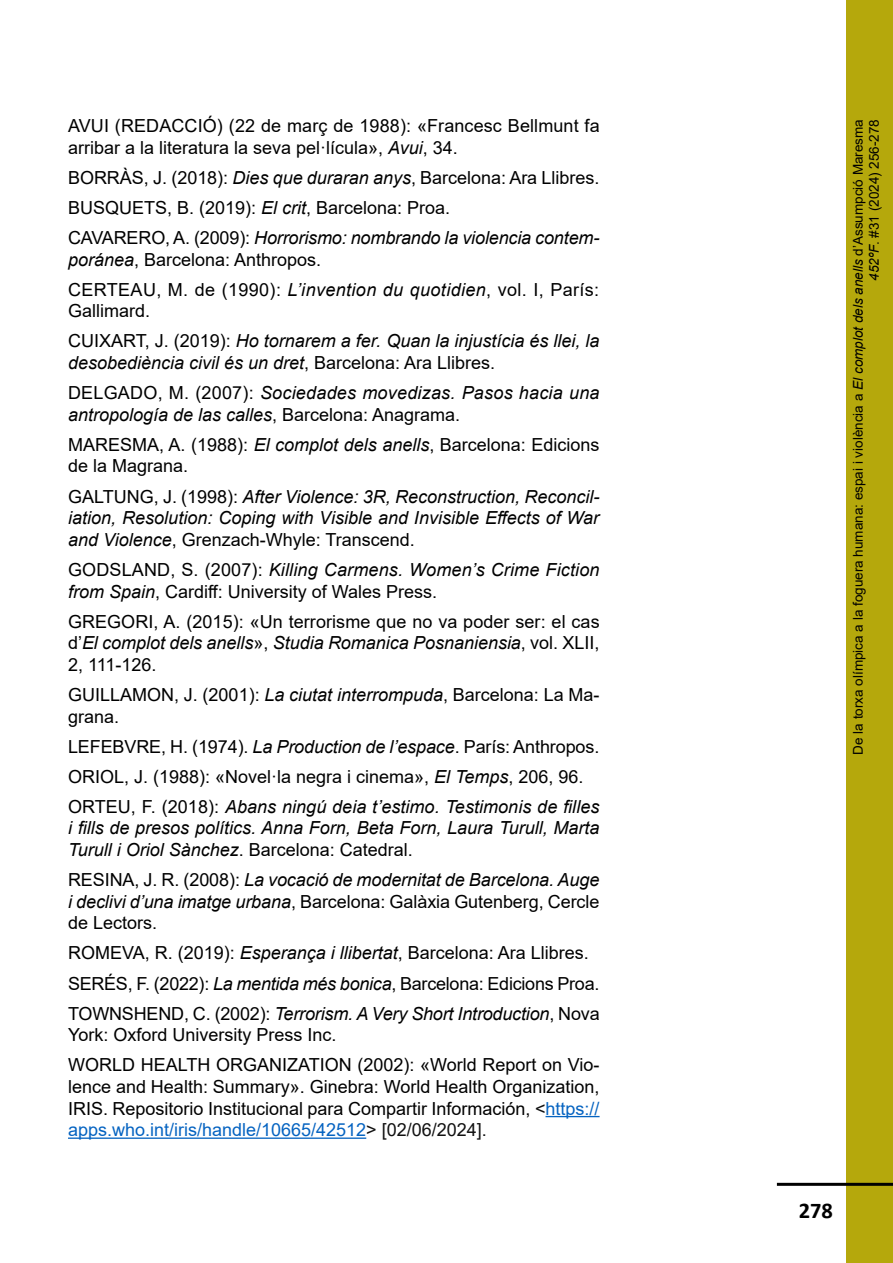
<style>
.page{position:relative;width:893px;height:1263px;background:#fff}
.page>*{position:absolute;margin:0;border:0;box-sizing:border-box;transform-origin:0 0}
.t1{font:700 22.5px "Calibri";color:#000}
.t2{font:18px/21.6px "Arial";color:#000}
.t3{font:italic 18px/30.2px "Arial";color:#000}
.t4{font:13.5px/16.2px "Arial";color:#000;text-align:right}
.s1{font-style:italic}
.s2{font-style:normal}
.s3{color:#111}
.s4{color:#0563c1}
</style>
<div class="page">
<div style="left:846px;top:0;width:47px;height:1263px;background:#b5a80c"></div>
<hr style="left:777px;top:1183px;width:116px;height:3px;background:#000">
<hr style="left:546px;top:1116px;width:54px;height:1px;background:#0563c1">
<hr style="left:68px;top:1137px;width:298px;height:2px;background:#0563c1">
<p class="t2" style="left:68px;top:115px;width:533px">AVUI (REDACCIÓ) (22 de març de 1988): «Francesc Bellmunt fa arribar a la literatura la seva pel·lícula», <span class="s1">Avui</span>, 34.</p>
<p class="t2" style="left:68px;top:162px;width:533px;line-height:30.2px">BORRÀS, J. (2018): <span class="s1">Dies que duraran anys</span>, Barcelona: Ara Llibres.<br>BUSQUETS, B. (2019): <span class="s1">El crit</span>, Barcelona: Proa.<br>CAVARERO, A. (2009): <span class="s1">Horrorismo: nombrando la violencia contem-</span></p>
<p class="t2" style="left:68px;top:244px;width:533px;line-height:30.2px"><span class="s1">poránea</span>, Barcelona: Anthropos.<br>CERTEAU, M. de (1990): <span class="s1">L’invention du quotidien</span>, vol. I, París:</p>
<p class="t3" style="left:68px;top:296px;width:533px"><span class="s2">Gallimard.<br>CUIXART, J. (2019):</span> Ho tornarem a fer. Quan la injustícia és llei, la</p>
<p class="t3" style="left:68px;top:348px;width:533px">desobediència civil és un dret<span class="s2">, Barcelona: Ara Llibres.<br>DELGADO, M. (2007):</span> Sociedades movedizas. Pasos hacia una</p>
<p class="t2" style="left:68px;top:399px;width:533px;line-height:30.2px"><span class="s1">antropología de las calles</span>, Barcelona: Anagrama.<br>MARESMA, A. (1988): <span class="s1">El complot dels anells</span>, Barcelona: Edicions</p>
<p class="t3" style="left:68px;top:451px;width:533px"><span class="s2">de la Magrana.<br>GALTUNG, J. (1998):</span> After Violence: 3R, Reconstruction, Reconcil-</p>
<p class="t3" style="left:68px;top:507px;width:533px;line-height:21.6px">iation, Resolution: Coping with Visible and Invisible Effects of War and Violence<span class="s2">, Grenzach-Whyle: Transcend.</span></p>
<p class="t2" style="left:68px;top:559px;width:533px">GODSLAND, S. (2007): <span class="s1">Killing Carmens. Women’s Crime Fiction from Spain</span>, Cardiff: University of Wales Press.</p>
<p class="t2" style="left:68px;top:610px;width:533px;text-align:justify">GREGORI, A. (2015): «Un terrorisme que no va poder ser: el cas d’<span class="s1">El complot dels anells</span>», <span class="s1">Studia Romanica Posnaniensia</span>, vol. XLII, 2, 111-126.</p>
<p class="t2" style="left:68px;top:684px;width:533px">GUILLAMON, J. (2001): <span class="s1">La ciutat interrompuda</span>, Barcelona: La Ma&shy;grana.</p>
<p class="t2" style="left:68px;top:731px;width:533px;line-height:30.2px">LEFEBVRE, H. (1974). <span class="s1">La Production de l’espace</span>. París: Anthropos.<br>ORIOL, J. (1988): «Novel·la negra i cinema», <span class="s1">El Temps</span>, 206, 96.<br>ORTEU, F. (2018): <span class="s1">Abans ningú deia t’estimo. Testimonis de filles</span></p>
<p class="t3" style="left:68px;top:817px;width:533px;line-height:21.6px">i fills de presos polítics. Anna Forn, Beta Forn, Laura Turull, Marta<br>Turull i Oriol Sànchez<span class="s2">. Barcelona: Catedral.</span></p>
<p class="t2" style="left:68px;top:869px;width:533px;text-align:justify">RESINA, J. R. (2008): <span class="s1">La vocació de modernitat de Barcelona. Auge i declivi d’una imatge urbana</span>, Barcelona: Galàxia Gutenberg, Cercle de Lectors.</p>
<p class="t2" style="left:68px;top:938px;width:533px;line-height:30.2px">ROMEVA, R. (2019): <span class="s1">Esperança i llibertat</span>, Barcelona: Ara Llibres.<br>SERÉS, F. (2022): <span class="s1">La mentida més bonica</span>, Barcelona: Edicions Proa.<br>TOWNSHEND, C. (2002): <span class="s1">Terrorism. A Very Short Introduction</span>, Nova</p>
<p class="t2" style="left:68px;top:1020px;width:533px;line-height:30.2px">York: Oxford University Press Inc.<br>WORLD HEALTH ORGANIZATION (2002): «World Report on Vio-</p>
<p class="t2" style="left:68px;top:1076px;width:533px;text-align:justify">lence and Health: Summary». Ginebra: World Health Organization, IRIS. Repositorio Institucional para Compartir Información, <span class="s3">&lt;</span><span class="s4">https:// apps.who.int/iris/handle/10665/42512</span><span class="s3">&gt; [02/06/2024].</span></p>
<p class="t4" style="left:850px;top:755px;width:637px;rotate:-90deg">De la torxa olímpica a la foguera humana: espai i violència a <span class="s1">El complot dels anells</span> d’Assumpció Maresma<br><span class="s1">452ºF</span>. #31 (2024) 256-278</p>
<p class="t1" style="left:799px;top:1195px;width:36px">278</p>
</div>
